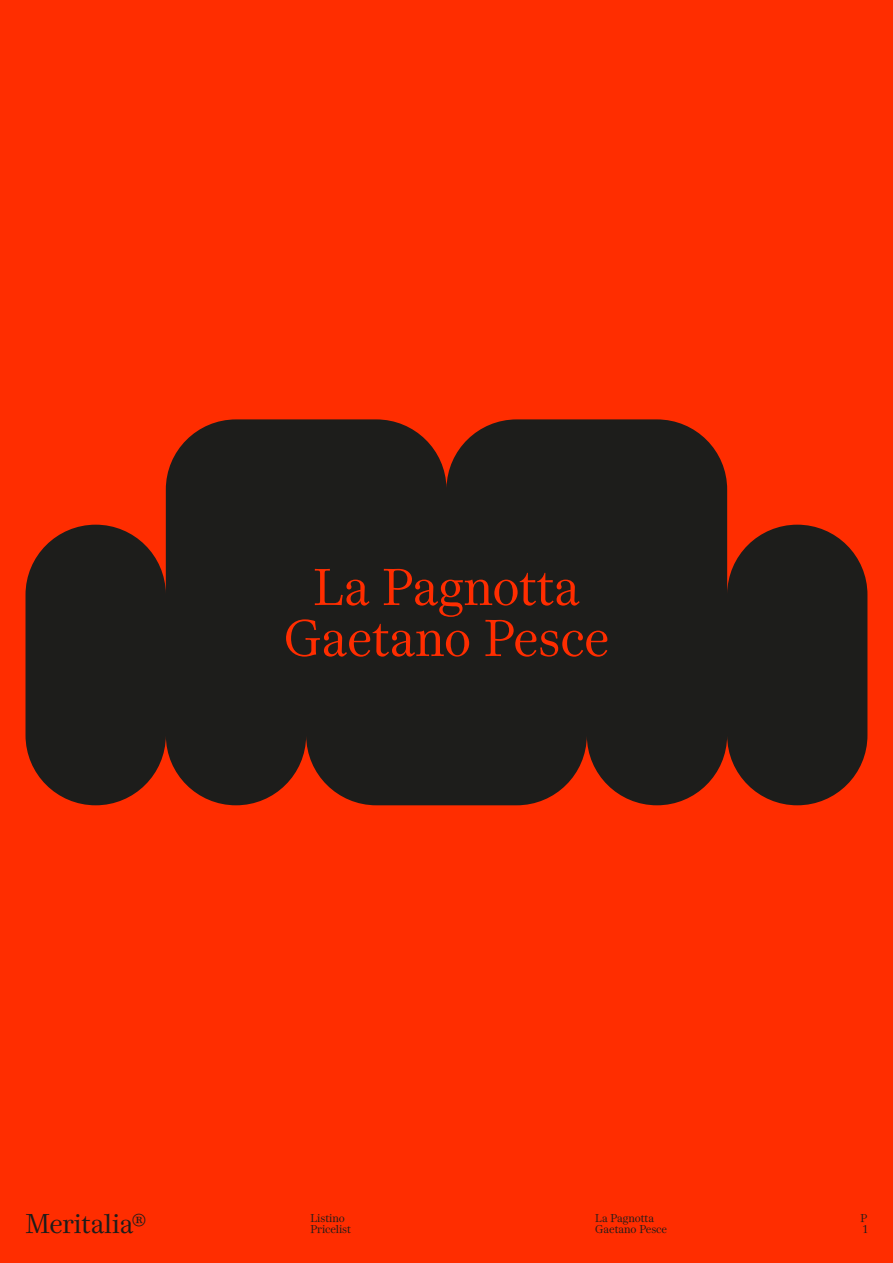
<style>
.page{position:relative;width:893px;height:1263px;background:#ff2d00}
.page>*{position:absolute;margin:0;border:0;box-sizing:border-box;transform-origin:0 0}
.t1{font:51px/51px "Meritalia BETA";color:#ff2d00;text-align:center}
.t2{font:27px "Meritalia BETA";color:#1d1d1b}
.t3{font:11.25px/11.4px "Meritalia BETA";color:#1d1d1b}
</style>
<div class="page">
<svg style="left:26px;top:419px;width:841px;height:386px;background:#3e1f16"></svg>
<h1 class="t1" style="left:284px;top:562px;width:327px">La Pagnotta<br>Gaetano Pesce</h1>
<p class="t3" style="left:26px;top:1212px;width:52px">Meritalia®<br>2024</p>
<p class="t3" style="left:861px;top:1212px;width:8px">P</p>
<p class="t3" style="left:310px;top:1212px;width:42px">Listino<br>Pricelist</p>
<p class="t3" style="left:595px;top:1212px;width:73px">La Pagnotta<br>Gaetano Pesce</p>
<h2 class="t2" style="left:26px;top:1207px;width:122px">Meritalia®</h2>
<p class="t3" style="left:863px;top:1224px;width:6px">1</p>
</div>
